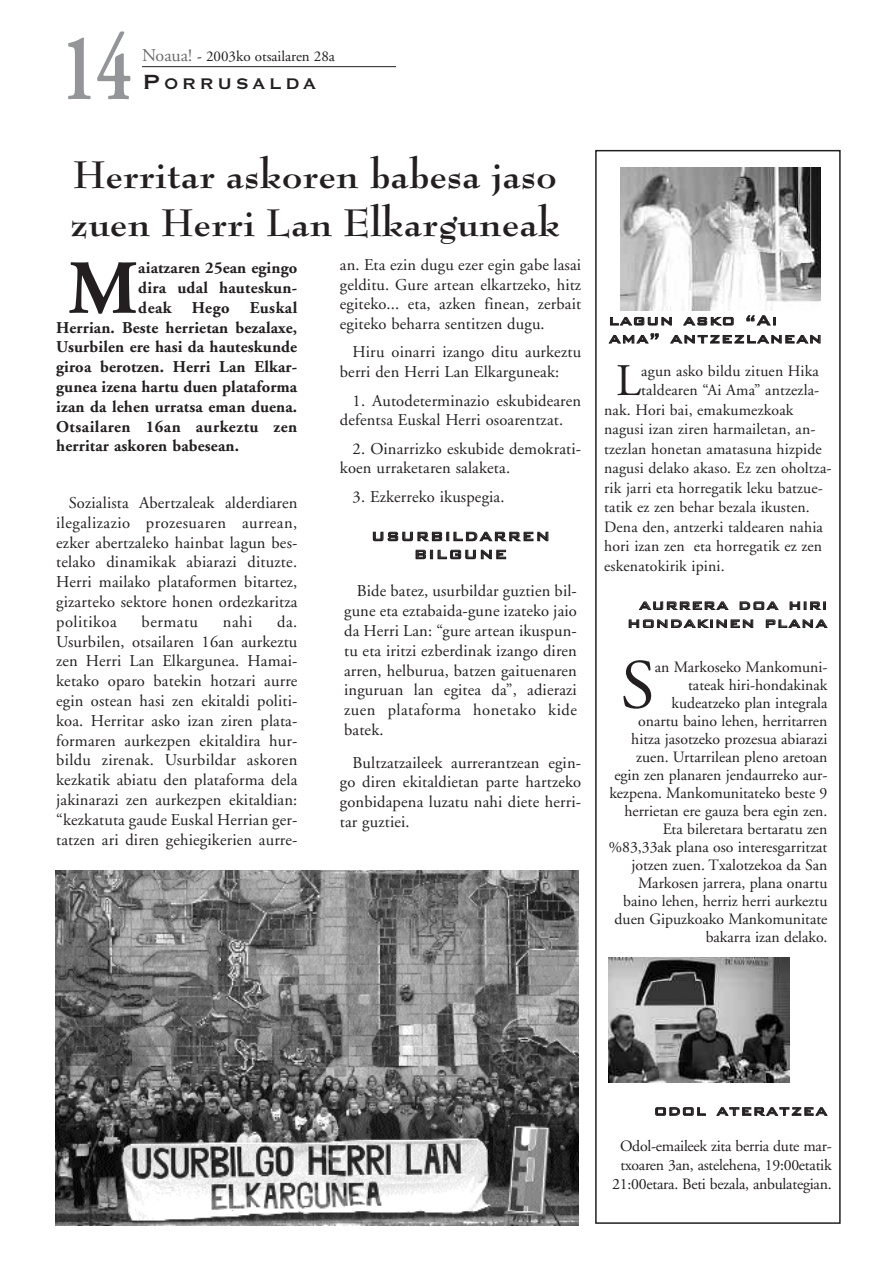
<style>
.page{position:relative;width:893px;height:1263px;background:#fff}
.page>*{position:absolute;margin:0;border:0;box-sizing:border-box;transform-origin:0 0}
.t1{font:700 95.55px "Adobe Garamond";color:#939598;scale:.7 1}
.t2{font:700 76.2px "Adobe Garamond";color:#231f20}
.t3{font:70.05px "Adobe Garamond";color:#231f20}
.t4{font:45.15px "Adobe Garamond";color:#231f20}
.t5{font:700 42px/48px "Bernhard Modern";letter-spacing:.01em;color:#231f20}
.t6{font:700 20.25px "Copperplate Gothic BT";letter-spacing:.17em;color:#231f20}
.t7{font:500 18px/18px "Bank Gothic BT";letter-spacing:.07em;color:#231f20}
.t8{font:16.5px/19.8px "Adobe Garamond";letter-spacing:.01em;color:#231f20;text-align:justify}
.t9{font:700 16.5px "Adobe Garamond";letter-spacing:.01em;color:#231f20}
.t10{font:700 16.5px "Adobe Garamond";letter-spacing:.03em;color:#231f20}
.t11{font:500 16.5px/18px "Bank Gothic BT";letter-spacing:.07em;color:#231f20;text-align:center}
.t12{font:16.5px "Adobe Garamond";letter-spacing:.03em;color:#231f20}
.t13{font:15.75px/18px "Adobe Garamond";color:#231f20;text-align:right}
.t14{font:15px "Adobe Garamond";color:#231f20}
.s1{font-size:18px;color:#6c6d70}
.s2{font-size:27px}
</style>
<div class="page">
<div style="left:595px;top:150px;width:246px;height:1074px;border:2px solid #231f20"></div>
<hr style="left:142px;top:66px;width:254px;height:1px;background:#231f20">
<img style="left:621px;top:167px;width:200px;height:143px">
<img style="left:55px;top:871px;width:524px;height:355px">
<img style="left:608px;top:957px;width:182px;height:125px">
<h1 class="t1" style="left:62px;top:31px;width:101px">14</h1>
<p class="t14" style="left:142px;top:51px;width:194px"><span class="s1">Noaua!</span> - 2003ko otsailaren 28a</p>
<p class="t6" style="left:142px;top:70px;width:176px"><span class="s2">P</span>ORRUSALDA</p>
<h3 class="t5" style="left:70px;top:152px;width:491px">Herritar askoren babesa jaso zuen Herri Lan Elkarguneak</h3>
<h2 class="t2" style="left:68px;top:258px;width:71px">M</h2>
<p class="t9" style="left:138px;top:261px;width:160px">aiatzaren 25ean egingo</p>
<p class="t8" style="left:340px;top:256px;width:243px">an. Eta ezin dugu ezer egin gabe lasai gelditu. Gure artean elkartzeko, hitz egiteko... eta, azken finean, zerbait egiteko beharra sentitzen dugu.</p>
<p class="t8" style="left:340px;top:344px;width:243px;text-indent:13px">Hiru oinarri izango ditu aurkeztu berri den Herri Lan Elkarguneak:</p>
<p class="t8" style="left:340px;top:392px;width:243px;text-indent:13px">1. Autodeterminazio eskubidearen defentsa Euskal Herri osoarentzat.</p>
<p class="t8" style="left:340px;top:440px;width:243px;text-indent:13px">2. Oinarrizko eskubide demokrati&shy;koen urraketaren salaketa.</p>
<p class="t8" style="left:353px;top:488px;width:153px">3. Ezkerreko ikuspegia.</p>
<p class="t11" style="left:371px;top:526px;width:180px">USURBILDARREN<br>BILGUNE</p>
<p class="t8" style="left:344px;top:583px;width:234px;text-indent:13px">Bide batez, usurbildar guztien bil&shy;gune eta eztabaida-gune izateko jaio da Herri Lan: “gure artean ikuspun&shy;tu eta iritzi ezberdinak izango diren arren, helburua, batzen gaituenaren inguruan lan egitea da”, adierazi zuen plataforma honetako kide batek.</p>
<p class="t8" style="left:340px;top:754px;width:243px;text-indent:13px">Bultzatzaileek aurrerantzean egin&shy;go diren ekitaldietan parte hartzeko gonbidapena luzatu nahi diete herri&shy;tar guztiei.</p>
<p class="t9" style="left:138px;top:281px;width:161px">dira udal hauteskun-</p>
<p class="t10" style="left:138px;top:301px;width:161px">deak Hego Euskal</p>
<p class="t9" style="left:56px;top:321px;width:243px">Herrian. Beste herrietan bezalaxe,</p>
<p class="t9" style="left:56px;top:341px;width:243px">Usurbilen ere hasi da hauteskunde</p>
<p class="t9" style="left:56px;top:360px;width:243px">giroa berotzen. Herri Lan Elkar-</p>
<p class="t9" style="left:56px;top:380px;width:243px">gunea izena hartu duen plataforma</p>
<p class="t9" style="left:56px;top:400px;width:243px">izan da lehen urratsa eman duena.</p>
<p class="t10" style="left:56px;top:420px;width:243px">Otsailaren 16an aurkeztu zen</p>
<p class="t9" style="left:56px;top:440px;width:184px">herritar askoren babesean.</p>
<p class="t8" style="left:56px;top:494px;width:243px;text-indent:13px">Sozialista Abertzaleak alderdiaren ilegalizazio prozesuaren aurrean, ezker abertzaleko hainbat lagun bes&shy;telako dinamikak abiarazi dituzte.<br>Herri mailako plataformen bitartez, gizarteko sektore honen ordezkaritza politikoa</p>
<p class="t8" style="left:56px;top:613px;width:243px;text-indent:221px">da.<br>Usurbilen, otsailaren 16an aurkeztu zen Herri Lan Elkargunea. Hamai&shy;ketako oparo batekin hotzari aurre egin ostean hasi zen ekitaldi politi&shy;koa. Herritar asko izan ziren plata&shy;formaren aurkezpen ekitaldira hur&shy;bildu zirenak. Usurbildar askoren kezkatik abiatu den plataforma dela jakinarazi zen aurkezpen ekitaldian: “kezkatuta gaude Euskal Herrian ger&shy;tatzen ari diren gehiegikerien aurre-</p>
<p class="t12" style="left:142px;top:615px;width:58px">bermatu</p>
<p class="t8" style="left:223px;top:613px;width:31px">nahi</p>
<p class="t7" style="left:609px;top:310px;width:214px">lagun asko “Ai ama” antzezlanean</p>
<h3 class="t4" style="left:616px;top:363px;width:26px">L</h3>
<p class="t13" style="left:641px;top:363px;width:179px">agun asko bildu zituen Hika</p>
<p class="t13" style="left:641px;top:383px;width:180px">taldearen “Ai Ama” antzezla-</p>
<p class="t13" style="left:604px;top:402px;width:191px">nak. Hori bai, emakumezkoak</p>
<p class="t13" style="left:604px;top:422px;width:213px">nagusi izan ziren harmailetan, an-</p>
<p class="t13" style="left:604px;top:441px;width:219px">tzezlan honetan amatasuna hizpide</p>
<p class="t13" style="left:604px;top:461px;width:229px">nagusi delako akaso. Ez zen oholtza-</p>
<p class="t13" style="left:604px;top:480px;width:220px">rik jarri eta horregatik leku batzue-</p>
<p class="t13" style="left:604px;top:500px;width:207px">tatik ez zen behar bezala ikusten.</p>
<p class="t13" style="left:604px;top:519px;width:220px">Dena den, antzerki taldearen nahia</p>
<p class="t13" style="left:604px;top:539px;width:220px">hori izan zen eta horregatik ez zen</p>
<p class="t13" style="left:604px;top:558px;width:122px">eskenatokirik ipini.</p>
<p class="t7" style="left:627px;top:594px;width:201px;text-align:right">aurrera doa hiri hondakinen plana</p>
<h3 class="t3" style="left:621px;top:657px;width:36px">S</h3>
<p class="t13" style="left:609px;top:659px;width:220px">an Markoseko Mankomuni-<br>tateak hiri-hondakinak<br>kudeatzeko plan integrala<br>onartu baino lehen, herritarren hitza jasotzeko prozesua abiarazi zuen. Urtarrilean pleno aretoan egin zen planaren jendaurreko aur&shy;kezpena. Mankomunitateko beste 9 herrietan ere gauza bera egin zen.<br>Eta bileretara bertaratu zen %83,33ak plana oso interesgarritzat jotzen zuen. Txalotzekoa da San<br>Markosen jarrera, plana onartu baino lehen, herriz herri aurkeztu duen Gipuzkoako Mankomunitate bakarra izan delako.</p>
<p class="t7" style="left:654px;top:1100px;width:174px">odol ateratzea</p>
<p class="t13" style="left:612px;top:1138px;width:221px;line-height:18.8px;text-align:center">Odol-emaileek zita berria dute mar&shy;txoaren 3an, astelehena, 19:00etatik<br>21:00etara. Beti bezala, anbulategian.</p>
</div>
